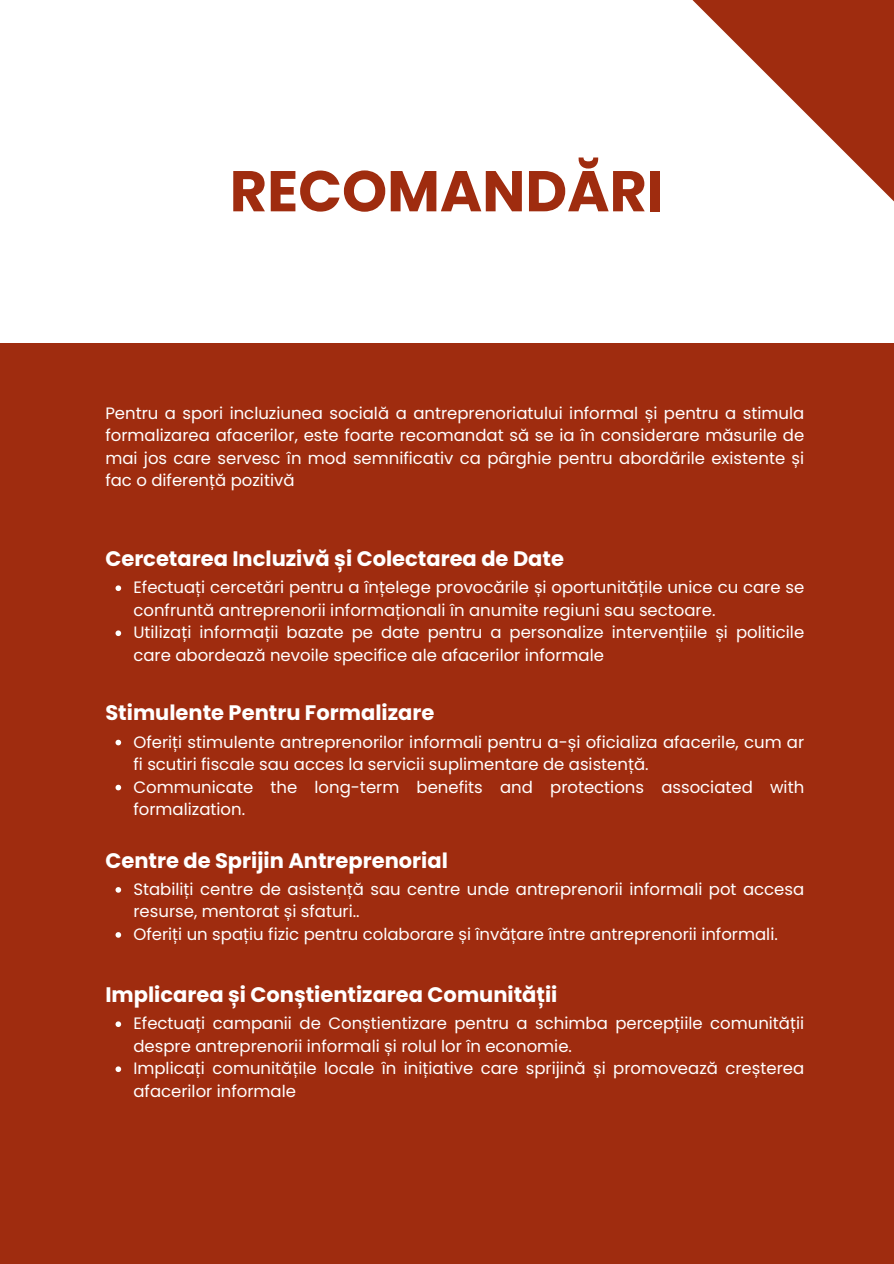
<style>
.page{position:relative;width:894px;height:1264px;background:#fff}
.page>*{position:absolute;margin:0;border:0;box-sizing:border-box;transform-origin:0 0}
.t1{font:700 57.45px "Poppins";color:#9f2c0f}
.t2{font:700 21px "Poppins";color:#fff}
.t3{font:16.5px/22.5px "Poppins";color:#fff}
</style>
<div class="page">
<div style="left:0;top:343px;width:893px;height:920px;background:#9f2c0f"></div>
<svg style="left:115px;top:585px;width:6px;height:6px"></svg>
<svg style="left:115px;top:630px;width:6px;height:6px"></svg>
<svg style="left:692px;top:0;width:201px;height:201px"></svg>
<svg style="left:115px;top:739px;width:6px;height:6px"></svg>
<svg style="left:115px;top:784px;width:6px;height:6px"></svg>
<svg style="left:115px;top:887px;width:6px;height:5px"></svg>
<svg style="left:115px;top:932px;width:6px;height:5px"></svg>
<svg style="left:115px;top:1021px;width:6px;height:6px"></svg>
<svg style="left:115px;top:1066px;width:6px;height:6px"></svg>
<h1 class="t1" style="left:230px;top:151px;width:435px">RECOMANDĂRI</h1>
<p class="t3" style="left:105px;top:402px;width:700px;text-align:justify">Pentru a spori incluziunea socială a antreprenoriatului informal și pentru a stimula formalizarea afacerilor, este foarte recomandat să se ia în considerare măsurile de mai jos care servesc în mod semnificativ ca pârghie pentru abordările existente și fac o diferență pozitivă</p>
<p class="t2" style="left:105px;top:544px;width:460px">Cercetarea Incluzivă și Colectarea de Date</p>
<p class="t3" style="left:133px;top:576px;width:672px">Efectuați cercetări pentru a înțelege provocările și oportunitățile unice cu care se confruntă antreprenorii informaționali în anumite regiuni sau sectoare.<br>Utilizați informații bazate pe date pentru a personalize intervențiile și politicile care abordează nevoile specifice ale afacerilor informale</p>
<p class="t2" style="left:105px;top:698px;width:330px">Stimulente Pentru Formalizare</p>
<p class="t3" style="left:133px;top:730px;width:672px">Oferiți stimulente antreprenorilor informali pentru a-și oficializa afacerile, cum ar fi scutiri fiscale sau acces la servicii suplimentare de asistență.<br>Communicate the long-term benefits and protections associated with formalization.</p>
<p class="t2" style="left:105px;top:846px;width:344px">Centre de Sprijin Antreprenorial</p>
<p class="t3" style="left:133px;top:877px;width:672px">Stabiliți centre de asistență sau centre unde antreprenorii informali pot accesa resurse, mentorat și sfaturi..<br>Oferiți un spațiu fizic pentru colaborare și învățare între antreprenorii informali.</p>
<p class="t2" style="left:105px;top:979px;width:453px">Implicarea și Conștientizarea Comunității</p>
<p class="t3" style="left:133px;top:1012px;width:672px">Efectuați campanii de Conștientizare pentru a schimba percepțiile comunității despre antreprenorii informali și rolul lor în economie.<br>Implicați comunitățile locale în inițiative care sprijină și promovează creșterea afacerilor informale</p>
</div>
